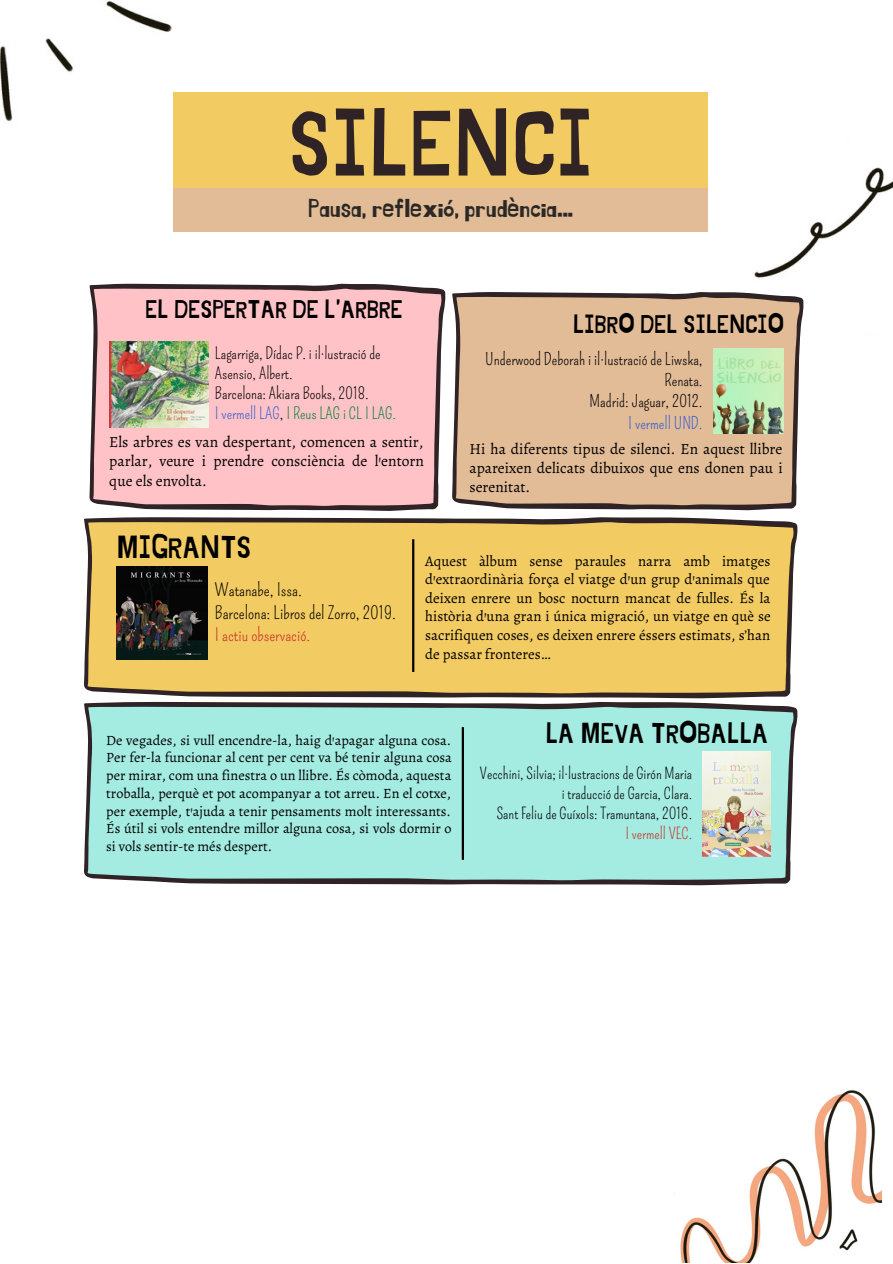
<style>
.page{position:relative;width:893px;height:1264px;background:#fff}
.page>*{position:absolute;margin:0;border:0;box-sizing:border-box;transform-origin:0 0}
.t1{font:92.4px "Jingleberry";color:#2f2325}
.t2{font:31.35px "Jingleberry";color:#000}
.t3{font:28.35px "Jingleberry";color:#000}
.t4{font:25.65px "Jingleberry";color:#2b2926}
.t5{font:25.5px "Jingleberry";color:#000}
.t6{font:17.4px/22.5px "Pompiere";color:#000}
.t7{font:17.4px "Pompiere";color:#ca3128}
.t8{font:16.5px/21.3px "Pompiere";color:#000;text-align:right}
.t9{font:16.5px "Pompiere";color:#335ed0}
.t10{font:16.05px/20.2px "Pompiere";color:#000}
.t11{font:15.6px/20.2px "Pompiere";color:#000;text-align:right}
.t12{font:15.6px "Pompiere";color:#ca3128}
.t13{font:15.45px/19.4px "Alegreya";color:#000;text-align:justify}
.t14{font:14.85px/18.5px "Alegreya";color:#000;text-align:justify}
.t15{font:14.25px/17.7px "Alegreya";color:#000;text-align:justify}
.s1{color:#335ed0}
.s2{color:#008037}
</style>
<div class="page">
<img style="left:0;top:1px;width:235px;height:153px">
<img style="left:674px;top:1090px;width:207px;height:172px">
<div style="left:174px;top:93px;width:534px;height:129px;background:#f3cb63"></div>
<img style="left:754px;top:167px;width:138px;height:144px">
<svg style="left:84px;top:517px;width:713px;height:181px;background:#e5c062"></svg>
<svg style="left:452px;top:292px;width:351px;height:218px;background:#d5b292"></svg>
<div style="left:174px;top:188px;width:534px;height:43px;background:#e2bb97"></div>
<svg style="left:89px;top:284px;width:356px;height:227px;background:#efb9bd"></svg>
<img style="left:109px;top:342px;width:99px;height:85px">
<img style="left:713px;top:348px;width:70px;height:85px">
<svg style="left:84px;top:702px;width:713px;height:183px;background:#9dddd4"></svg>
<img style="left:702px;top:752px;width:68px;height:104px">
<img style="left:117px;top:566px;width:91px;height:93px">
<hr style="left:412px;top:539px;width:2px;height:133px;background:#000">
<hr style="left:461px;top:727px;width:3px;height:132px;background:#000">
<h1 class="t1" style="left:288px;top:102px;width:307px">SILENCI</h1>
<h3 class="t4" style="left:308px;top:196px;width:266px">Pausa, reflexió, prudència...</h3>
<h3 class="t5" style="left:145px;top:298px;width:259px">EL DESPERTAR DE L'ARBRE</h3>
<p class="t10" style="left:215px;top:343px;width:182px">Lagarriga, Dídac P. i il·lustració de<br>Asensio, Albert.<br>Barcelona: Akiara Books, 2018.<br><span class="s1">I vermell LAG</span>, <span class="s2">I Reus LAG i CL I LAG.</span></p>
<p class="t13" style="left:109px;top:432px;width:316px">Els arbres es van despertant, comencen a sentir, parlar, veure i prendre consciència de l'entorn que els envolta.</p>
<h3 class="t5" style="left:573px;top:313px;width:213px">LIBRO DEL SILENCIO</h3>
<p class="t8" style="left:485px;top:348px;width:219px">Underwood Deborah i il·lustració de Liwska,<br>Renata.<br>Madrid: Jaguar, 2012.</p>
<p class="t9" style="left:628px;top:413px;width:76px">I vermell UND.</p>
<p class="t13" style="left:469px;top:439px;width:314px">Hi ha diferents tipus de silenci. En aquest llibre apareixen delicats dibuixos que ens donen pau i serenitat.</p>
<h2 class="t2" style="left:117px;top:533px;width:136px">MIGRANTS</h2>
<p class="t6" style="left:215px;top:579px;width:183px">Watanabe, Issa.<br>Barcelona: Libros del Zorro, 2019.</p>
<p class="t7" style="left:215px;top:624px;width:97px">I actiu observació.</p>
<p class="t14" style="left:425px;top:551px;width:347px">Aquest àlbum sense paraules narra amb imatges d’extraordinària força el viatge d’un grup d’animals que deixen enrere un bosc nocturn mancat de fulles. És la història d’una gran i única migració, un viatge en què se sacrifiquen coses, es deixen enrere éssers estimats, s’han de passar fronteres…</p>
<p class="t15" style="left:106px;top:731px;width:347px">De vegades, si vull encendre-la, haig d'apagar alguna cosa.<br>Per fer-la funcionar al cent per cent va bé tenir alguna cosa per mirar, com una finestra o un llibre. És còmoda, aquesta troballa, perquè et pot acompanyar a tot arreu. En el cotxe, per exemple, t'ajuda a tenir pensaments molt interessants.<br>És útil si vols entendre millor alguna cosa, si vols dormir o si vols sentir-te més despert.</p>
<h3 class="t3" style="left:545px;top:720px;width:224px">LA MEVA TROBALLA</h3>
<p class="t11" style="left:480px;top:763px;width:214px">Vecchini, Silvia; il·lustracions de Girón Maria i traducció de Garcia, Clara.<br>Sant Feliu de Guíxols: Tramuntana, 2016.</p>
<p class="t12" style="left:625px;top:824px;width:68px">I vermell VEC.</p>
</div>
